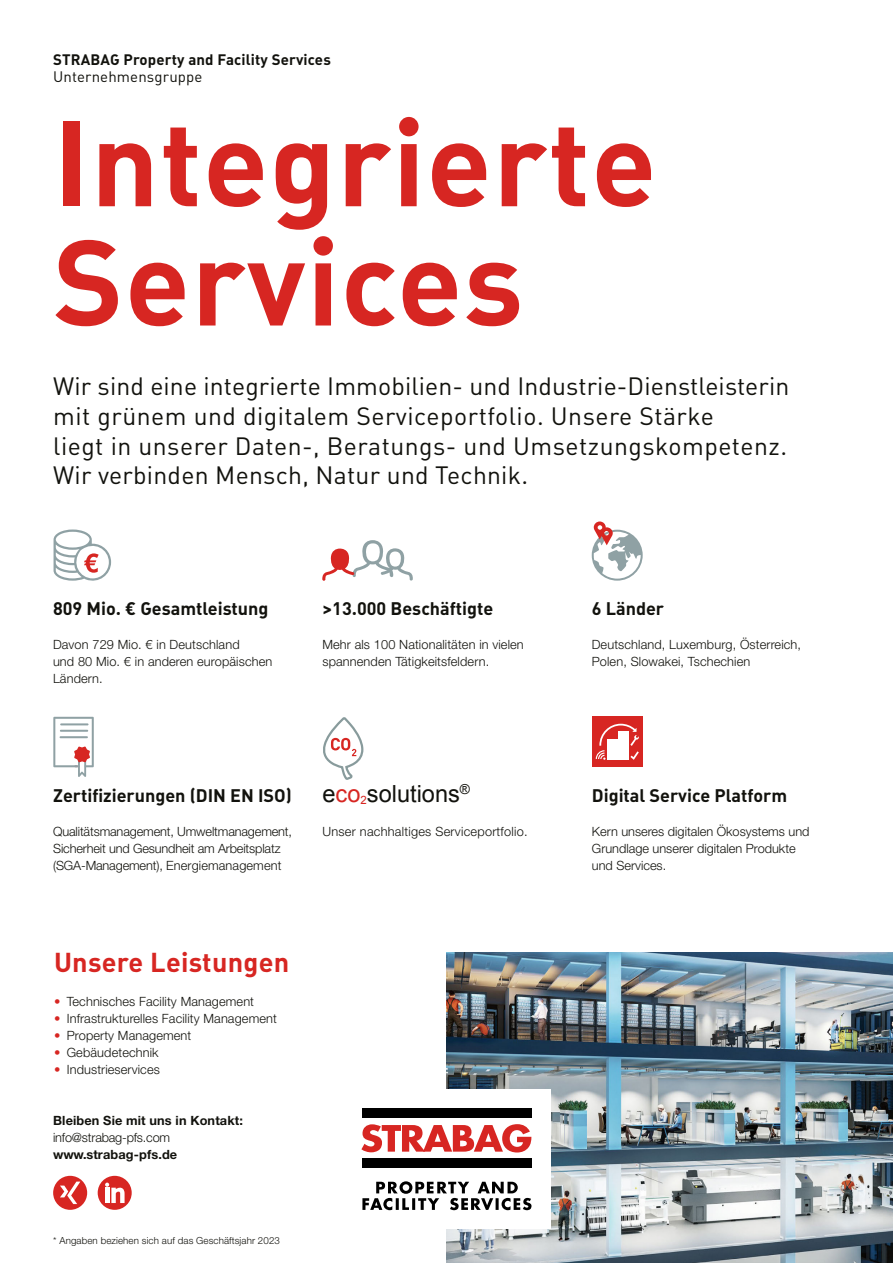
<style>
.page{position:relative;width:893px;height:1263px;background:#fff}
.page>*{position:absolute;margin:0;border:0;box-sizing:border-box;transform-origin:0 0}
.t1{font:700 119.25px/119.2px "DIN Pro";letter-spacing:.01em;color:#d72622}
.t2{font:700 27px "DIN Pro";letter-spacing:.01em;color:#d72622}
.t3{font:24.75px/29.7px "DIN Pro";letter-spacing:.01em;color:#12120d}
.t4{font:23.55px "Arial";color:#12120d}
.t5{font:700 18px "DIN Pro";color:#12120d}
.t6{font:700 15px "DIN Pro";letter-spacing:.01em;color:#12120d}
.t7{font:15px "DIN Pro";letter-spacing:.01em;color:#12120d}
.t8{font:300 12.75px/17px "Helvetica Neue LT Pro";letter-spacing:.01em;color:#12120d}
.t9{font:300 12.75px/17px "Helvetica Neue LT Pro";letter-spacing:-.01em;color:#12120d}
.t10{font:700 12.75px "Helvetica Neue LT Pro";letter-spacing:.01em;color:#12120d}
.t11{font:300 12.75px "Helvetica Neue LT Pro";letter-spacing:-.015em;color:#12120d}
.t12{font:300 9.75px "Helvetica Neue LT Pro";letter-spacing:.01em;color:#12120d}
.s1{color:#d72622}
</style>
<div class="page">
<img style="left:446px;top:952px;width:447px;height:311px">
<div style="left:53px;top:1176px;width:34px;height:34px;background:#d72622;border-radius:50%"></div>
<svg style="left:60px;top:1181px;width:20px;height:23px"></svg>
<div style="left:98px;top:1176px;width:34px;height:34px;background:#d72622;border-radius:50%"></div>
<svg style="left:105px;top:1182px;width:20px;height:21px"></svg>
<div style="left:592px;top:716px;width:50px;height:51px;background:#d72622"></div>
<svg style="left:596px;top:724px;width:43px;height:36px"></svg>
<svg style="left:54px;top:529px;width:57px;height:52px"></svg>
<svg style="left:592px;top:521px;width:51px;height:60px"></svg>
<svg style="left:323px;top:717px;width:41px;height:63px"></svg>
<svg style="left:53px;top:717px;width:41px;height:60px"></svg>
<svg style="left:322px;top:540px;width:91px;height:41px"></svg>
<div style="left:342px;top:1089px;width:209px;height:140px;background:#fff"></div>
<div style="left:362px;top:1108px;width:169px;height:10px;background:#000"></div>
<div style="left:362px;top:1159px;width:169px;height:9px;background:#000"></div>
<svg style="left:361px;top:1124px;width:170px;height:28px"></svg>
<svg style="left:362px;top:1181px;width:169px;height:29px"></svg>
<p class="t6" style="left:53px;top:49px;width:279px">STRABAG Property and Facility Services</p>
<p class="t7" style="left:53px;top:66px;width:151px">Unternehmensgruppe</p>
<h1 class="t1" style="left:53px;top:99px;width:605px">Integrierte<br>Services</h1>
<p class="t3" style="left:53px;top:370px;width:738px">Wir sind eine integrierte Immobilien- und Industrie-Dienstleisterin mit grünem und digitalem Serviceportfolio. Unsere Stärke<br>liegt in unserer Daten-, Beratungs- und Umsetzungskompetenz.<br>Wir verbinden Mensch, Natur und Technik.</p>
<h3 class="t5" style="left:53px;top:596px;width:217px">809 Mio. € Gesamtleistung</h3>
<p class="t8" style="left:53px;top:635px;width:221px">Davon 729 Mio. € in Deutschland<br>und 80 Mio. € in anderen europäischen<br>Ländern.</p>
<h3 class="t5" style="left:322px;top:596px;width:172px">&gt;13.000 Beschäftigte</h3>
<p class="t8" style="left:322px;top:635px;width:203px">Mehr als 100 Nationalitäten in vielen spannenden Tätigkeitsfeldern.</p>
<h3 class="t5" style="left:53px;top:783px;width:240px">Zertifizierungen (DIN EN ISO)</h3>
<p class="t9" style="left:53px;top:822px;width:240px">Qualitätsmanagement, Umweltmanagement,<br>Sicherheit und Gesundheit am Arbeitsplatz (SGA-Management), Energiemanagement</p>
<h2 class="t2" style="left:54px;top:944px;width:237px">Unsere Leistungen</h2>
<p class="t8" style="left:54px;top:992px;width:202px"><span class="s1">•</span> Technisches Facility Management</p>
<p class="t8" style="left:54px;top:1009px;width:224px"><span class="s1">•</span> Infrastrukturelles Facility Management</p>
<p class="t8" style="left:54px;top:1026px;width:139px"><span class="s1">•</span> Property Management</p>
<p class="t8" style="left:54px;top:1043px;width:106px"><span class="s1">•</span> Gebäudetechnik</p>
<p class="t8" style="left:54px;top:1060px;width:107px"><span class="s1">•</span> Industrieservices</p>
<p class="t10" style="left:53px;top:1112px;width:191px">Bleiben Sie mit uns in Kontakt:</p>
<p class="t11" style="left:53px;top:1129px;width:119px">info@strabag-pfs.com</p>
<p class="t10" style="left:53px;top:1146px;width:126px">www.strabag-pfs.de</p>
<p class="t12" style="left:53px;top:1234px;width:228px">* Angaben beziehen sich auf das Geschäftsjahr 2023</p>
<h3 class="t4" style="left:322px;top:778px;width:149px">e<span class="s1">co</span><sub>2</sub>solutions<sup>®</sup></h3>
<p class="t8" style="left:322px;top:822px;width:207px">Unser nachhaltiges Serviceportfolio.</p>
<h3 class="t5" style="left:592px;top:596px;width:74px">6 Länder</h3>
<p class="t8" style="left:592px;top:635px;width:211px">Deutschland, Luxemburg, Österreich,<br>Polen, Slowakei, Tschechien</p>
<h3 class="t5" style="left:592px;top:783px;width:197px">Digital Service Platform</h3>
<p class="t8" style="left:592px;top:822px;width:219px">Kern unseres digitalen Ökosystems und<br>Grundlage unserer digitalen Produkte und Services.</p>
</div>
